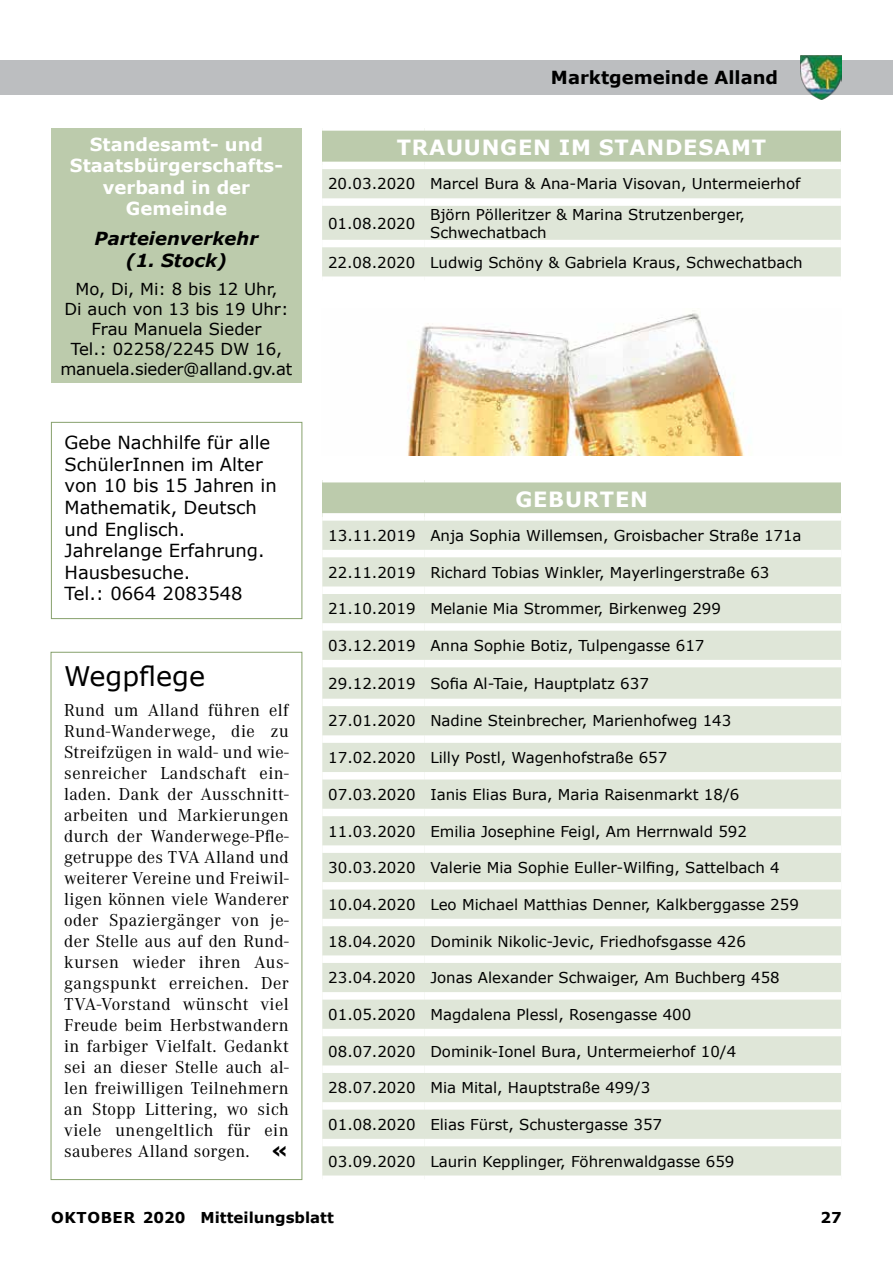
<style>
.page{position:relative;width:893px;height:1263px;background:#fff}
.page>*{position:absolute;margin:0;border:0;box-sizing:border-box;transform-origin:0 0}
.t1{font:27px "Verdana";color:#000}
.t2{font:700 21px "Verdana";letter-spacing:.035em;color:#fff}
.t3{font:18px/21px "Corporate A";letter-spacing:.02em;color:#000;text-align:justify}
.t4{font:18px/21.6px "Verdana";color:#000}
.t5{font:700 18px/21.6px "Verdana";color:#fff;text-align:center}
.t6{font:italic 700 18px/21.6px "Verdana";color:#000;text-align:center}
.t7{font:700 18px "Verdana";color:#000}
.t8{font:16.5px/19.8px "Verdana";color:#000;text-align:center}
.t9{font:15px/18px "Verdana";color:#000}
.t10{font:700 15px "Verdana";color:#000}
.s1{font-family:"Verdana";font-weight:700;font-size:21px}
</style>
<div class="page">
<div style="left:0;top:61px;width:893px;height:34px;background:#bcbec0"></div>
<img style="left:801px;top:56px;width:41px;height:43px">
<div style="left:322px;top:480px;width:519px;height:37px;background:#bccbac"></div>
<div style="left:322px;top:521px;width:519px;height:654px;background:#dfe6d8"></div>
<div style="left:322px;top:550px;width:102px;height:7px;background:#fff"></div>
<div style="left:424px;top:550px;width:417px;height:7px;background:#fff"></div>
<hr style="left:322px;top:478px;width:102px;height:4px;background:#fff">
<hr style="left:424px;top:478px;width:417px;height:4px;background:#fff">
<div style="left:424px;top:513px;width:417px;height:8px;background:#fff"></div>
<div style="left:322px;top:513px;width:102px;height:8px;background:#fff"></div>
<div style="left:322px;top:586px;width:102px;height:8px;background:#fff"></div>
<div style="left:424px;top:586px;width:417px;height:8px;background:#fff"></div>
<div style="left:322px;top:623px;width:102px;height:8px;background:#fff"></div>
<div style="left:424px;top:623px;width:417px;height:8px;background:#fff"></div>
<div style="left:322px;top:660px;width:102px;height:7px;background:#fff"></div>
<div style="left:424px;top:660px;width:417px;height:7px;background:#fff"></div>
<div style="left:322px;top:699px;width:102px;height:7px;background:#fff"></div>
<div style="left:424px;top:699px;width:417px;height:7px;background:#fff"></div>
<div style="left:322px;top:735px;width:102px;height:8px;background:#fff"></div>
<div style="left:424px;top:735px;width:417px;height:8px;background:#fff"></div>
<div style="left:322px;top:772px;width:102px;height:7px;background:#fff"></div>
<div style="left:424px;top:772px;width:417px;height:7px;background:#fff"></div>
<div style="left:322px;top:809px;width:102px;height:7px;background:#fff"></div>
<div style="left:424px;top:809px;width:417px;height:7px;background:#fff"></div>
<div style="left:322px;top:845px;width:102px;height:8px;background:#fff"></div>
<div style="left:424px;top:845px;width:417px;height:8px;background:#fff"></div>
<div style="left:322px;top:882px;width:102px;height:7px;background:#fff"></div>
<div style="left:424px;top:882px;width:417px;height:7px;background:#fff"></div>
<div style="left:322px;top:919px;width:102px;height:7px;background:#fff"></div>
<div style="left:424px;top:919px;width:417px;height:7px;background:#fff"></div>
<div style="left:322px;top:955px;width:102px;height:8px;background:#fff"></div>
<div style="left:424px;top:955px;width:417px;height:8px;background:#fff"></div>
<div style="left:322px;top:992px;width:102px;height:7px;background:#fff"></div>
<div style="left:424px;top:992px;width:417px;height:7px;background:#fff"></div>
<div style="left:322px;top:1029px;width:102px;height:7px;background:#fff"></div>
<div style="left:424px;top:1029px;width:417px;height:7px;background:#fff"></div>
<div style="left:322px;top:1065px;width:102px;height:8px;background:#fff"></div>
<div style="left:424px;top:1065px;width:417px;height:8px;background:#fff"></div>
<div style="left:322px;top:1102px;width:102px;height:8px;background:#fff"></div>
<div style="left:424px;top:1102px;width:417px;height:8px;background:#fff"></div>
<div style="left:322px;top:1139px;width:102px;height:7px;background:#fff"></div>
<div style="left:424px;top:1139px;width:417px;height:7px;background:#fff"></div>
<div style="left:322px;top:128px;width:519px;height:37px;background:#bccbac"></div>
<div style="left:322px;top:169px;width:519px;height:107px;background:#dfe6d8"></div>
<div style="left:322px;top:198px;width:102px;height:8px;background:#fff"></div>
<div style="left:424px;top:198px;width:417px;height:8px;background:#fff"></div>
<div style="left:322px;top:126px;width:102px;height:5px;background:#fff"></div>
<div style="left:424px;top:126px;width:417px;height:5px;background:#fff"></div>
<div style="left:322px;top:162px;width:102px;height:7px;background:#fff"></div>
<div style="left:424px;top:162px;width:417px;height:7px;background:#fff"></div>
<div style="left:322px;top:240px;width:102px;height:7px;background:#fff"></div>
<div style="left:424px;top:240px;width:417px;height:7px;background:#fff"></div>
<div style="left:51px;top:128px;width:251px;height:255px;background:#bccbac"></div>
<img style="left:407px;top:310px;width:337px;height:145px">
<div style="left:51px;top:422px;width:251px;height:197px;border:1px solid #87a16d"></div>
<div style="left:51px;top:652px;width:251px;height:528px;border:1px solid #87a16d"></div>
<p class="t5" style="left:70px;top:133px;width:214px">Standesamt- und<br>Staatsbürgerschafts&shy;verband in der<br>Gemeinde</p>
<p class="t6" style="left:95px;top:228px;width:165px">Parteienverkehr (1. Stock)</p>
<p class="t8" style="left:61px;top:279px;width:233px">Mo, Di, Mi: 8 bis 12 Uhr,<br>Di auch von 13 bis 19 Uhr:<br>Frau Manuela Sieder<br>Tel.: 02258/2245 DW 16, manuela.sieder@alland.gv.at</p>
<p class="t4" style="left:65px;top:432px;width:214px">Gebe Nachhilfe für alle<br>SchülerInnen im Alter von 10 bis 15 Jahren in<br>Mathematik, Deutsch und Englisch.<br>Jahrelange Erfahrung.<br>Hausbesuche.<br>Tel.: 0664 2083548</p>
<h1 class="t1" style="left:64px;top:658px;width:143px">Wegpflege</h1>
<p class="t3" style="left:64px;top:698px;width:226px">Rund um Alland führen elf Rund-Wanderwege, die zu Streifzügen in wald- und wie&shy;senreicher Landschaft ein&shy;laden. Dank der Ausschnitt&shy;arbeiten und Markierungen durch der Wanderwege-Pfle&shy;getruppe des TVA Alland und weiterer Vereine und Freiwil&shy;ligen können viele Wanderer oder Spaziergänger von je&shy;der Stelle aus auf den Rund&shy;kursen wieder ihren Aus&shy;gangspunkt erreichen. Der TVA-Vorstand wünscht viel Freude beim Herbstwandern in farbiger Vielfalt. Gedankt sei an dieser Stelle auch al&shy;len freiwilligen Teilnehmern an Stopp Littering, wo sich viele unengeltlich für ein sauberes Alland sorgen. <span class="s1">«</span></p>
<p class="t7" style="left:551px;top:65px;width:229px">Marktgemeinde Alland</p>
<h2 class="t2" style="left:397px;top:132px;width:371px">TRAUUNGEN IM STANDESAMT</h2>
<p class="t9" style="left:328px;top:175px;width:474px">20.03.2020 Marcel Bura &amp; Ana-Maria Visovan, Untermeierhof</p>
<p class="t9" style="left:328px;top:214px;width:89px">01.08.2020</p>
<p class="t9" style="left:430px;top:205px;width:316px">Björn Pölleritzer &amp; Marina Strutzenberger,<br>Schwechatbach</p>
<p class="t9" style="left:328px;top:253px;width:476px">22.08.2020 Ludwig Schöny &amp; Gabriela Kraus, Schwechatbach</p>
<h2 class="t2" style="left:515px;top:484px;width:134px">GEBURTEN</h2>
<p class="t9" style="left:328px;top:526px;width:475px">13.11.2019 Anja Sophia Willemsen, Groisbacher Straße 171a</p>
<p class="t9" style="left:328px;top:563px;width:443px">22.11.2019 Richard Tobias Winkler, Mayerlingerstraße 63</p>
<p class="t9" style="left:328px;top:600px;width:394px">21.10.2019 Melanie Mia Strommer, Birkenweg 299</p>
<p class="t9" style="left:328px;top:636px;width:378px">03.12.2019 Anna Sophie Botiz, Tulpengasse 617</p>
<p class="t9" style="left:328px;top:674px;width:322px">29.12.2019 Sofia Al-Taie, Hauptplatz 637</p>
<p class="t9" style="left:328px;top:712px;width:405px">27.01.2020 Nadine Steinbrecher, Marienhofweg 143</p>
<p class="t9" style="left:328px;top:748px;width:341px">17.02.2020 Lilly Postl, Wagenhofstraße 657</p>
<p class="t9" style="left:328px;top:785px;width:413px">07.03.2020 Ianis Elias Bura, Maria Raisenmarkt 18/6</p>
<p class="t9" style="left:328px;top:822px;width:420px">11.03.2020 Emilia Josephine Feigl, Am Herrnwald 592</p>
<p class="t9" style="left:328px;top:858px;width:453px">30.03.2020 Valerie Mia Sophie Euller-Wilfing, Sattelbach 4</p>
<p class="t9" style="left:328px;top:895px;width:472px">10.04.2020 Leo Michael Matthias Denner, Kalkberggasse 259</p>
<p class="t9" style="left:328px;top:932px;width:419px">18.04.2020 Dominik Nikolic-Jevic, Friedhofsgasse 426</p>
<p class="t9" style="left:328px;top:969px;width:453px">23.04.2020 Jonas Alexander Schwaiger, Am Buchberg 458</p>
<p class="t9" style="left:328px;top:1005px;width:365px">01.05.2020 Magdalena Plessl, Rosengasse 400</p>
<p class="t9" style="left:328px;top:1042px;width:409px">08.07.2020 Dominik-Ionel Bura, Untermeierhof 10/4</p>
<p class="t9" style="left:328px;top:1079px;width:324px">28.07.2020 Mia Mital, Hauptstraße 499/3</p>
<p class="t9" style="left:328px;top:1115px;width:335px">01.08.2020 Elias Fürst, Schustergasse 357</p>
<p class="t9" style="left:328px;top:1152px;width:408px">03.09.2020 Laurin Kepplinger, Föhrenwaldgasse 659</p>
<p class="t10" style="left:51px;top:1206px;width:284px">Okto be r 2020 Mitteilungsblatt</p>
<p class="t10" style="left:821px;top:1206px;width:23px">27</p>
</div>
